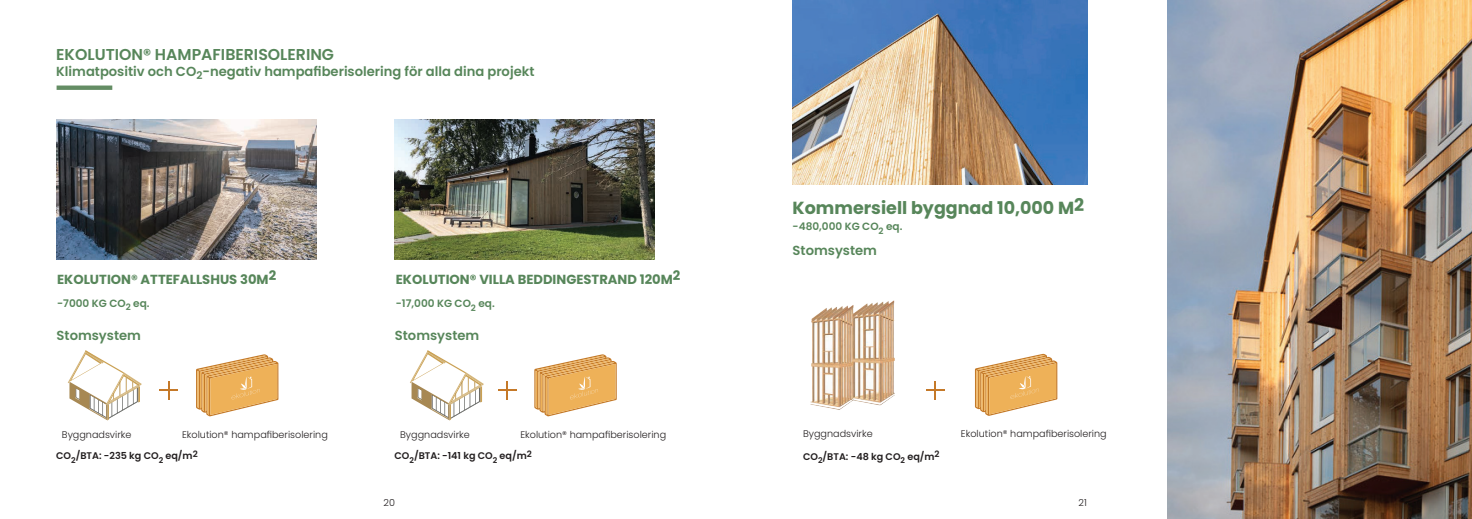
<style>
.page{position:relative;width:1472px;height:519px;background:#fff}
.page>*{position:absolute;margin:0;border:0;box-sizing:border-box;transform-origin:0 0}
.t1{font:700 17.5px "Poppins";color:#57865a}
.t2{font:600 15.75px "Poppins";color:#57865a}
.t3{font:600 13.12px "Poppins";color:#57865a}
.t4{font:700 13.12px "Poppins";color:#57865a}
.t5{font:600 10.5px "Poppins";color:#57865a}
.t6{font:300 9.62px "Poppins";color:#231f20}
.t7{font:600 9.62px "Poppins";color:#231f20}
.s1{font-weight:600}
</style>
<div class="page">
<img style="left:57px;top:120px;width:259px;height:139px">
<img style="left:394px;top:120px;width:260px;height:139px">
<div style="left:57px;top:85px;width:55px;height:5px;background:#648d64"></div>
<svg style="left:196px;top:354px;width:82px;height:62px"></svg>
<svg style="left:534px;top:354px;width:82px;height:62px"></svg>
<svg style="left:160px;top:381px;width:18px;height:18px"></svg>
<svg style="left:498px;top:381px;width:18px;height:18px"></svg>
<svg style="left:68px;top:350px;width:74px;height:70px"></svg>
<svg style="left:410px;top:350px;width:74px;height:70px"></svg>
<img style="left:792px;top:0;width:295px;height:184px">
<svg style="left:974px;top:354px;width:83px;height:62px"></svg>
<svg style="left:926px;top:381px;width:18px;height:18px"></svg>
<img style="left:1167px;top:0;width:304px;height:519px">
<img style="left:810px;top:300px;width:85px;height:110px">
<h2 class="t2" style="left:56px;top:45px;width:279px">EKOLUTION® HAMPAFIBERISOLERING</h2>
<h3 class="t3" style="left:56px;top:63px;width:480px">Klimatpositiv och CO<sub>2</sub>-negativ hampafiberisolering för alla dina projekt</h3>
<h3 class="t4" style="left:57px;top:272px;width:220px">EKOLUTION<span class="s1">®</span> ATTEFALLSHUS 30M2</h3>
<h3 class="t4" style="left:396px;top:272px;width:286px">EKOLUTION® VILLA BEDDINGESTRAND 120M2</h3>
<p class="t5" style="left:57px;top:297px;width:94px">-7000 KG CO<sub>2</sub> eq.</p>
<p class="t5" style="left:396px;top:297px;width:100px">-17,000 KG CO<sub>2</sub> eq.</p>
<h3 class="t3" style="left:57px;top:328px;width:86px">Stomsystem</h3>
<h3 class="t3" style="left:395px;top:328px;width:86px">Stomsystem</h3>
<p class="t6" style="left:62px;top:429px;width:71px">Byggnadsvirke</p>
<p class="t6" style="left:182px;top:429px;width:147px">Ekolution® hampafiberisolering</p>
<p class="t6" style="left:400px;top:429px;width:71px">Byggnadsvirke</p>
<p class="t6" style="left:520px;top:429px;width:147px">Ekolution® hampafiberisolering</p>
<p class="t7" style="left:56px;top:450px;width:143px">CO<sub>2</sub>/BTA: -235 kg CO<sub>2</sub> eq/m<sup>2</sup></p>
<p class="t7" style="left:394px;top:450px;width:139px">CO<sub>2</sub>/BTA: -141 kg CO<sub>2</sub> eq/m<sup>2</sup></p>
<h1 class="t1" style="left:792px;top:198px;width:293px">Kommersiell byggnad 10,000 M2</h1>
<p class="t5" style="left:792px;top:220px;width:111px">-480,000 KG CO<sub>2</sub> eq.</p>
<h3 class="t3" style="left:792px;top:243px;width:86px">Stomsystem</h3>
<p class="t6" style="left:803px;top:428px;width:71px">Byggnadsvirke</p>
<p class="t6" style="left:960px;top:428px;width:147px">Ekolution® hampafiberisolering</p>
<p class="t7" style="left:803px;top:451px;width:138px">CO<sub>2</sub>/BTA: -48 kg CO<sub>2</sub> eq/m<sup>2</sup></p>
<p class="t6" style="left:383px;top:497px;width:13px">20</p>
<p class="t6" style="left:1078px;top:497px;width:10px">21</p>
</div>
